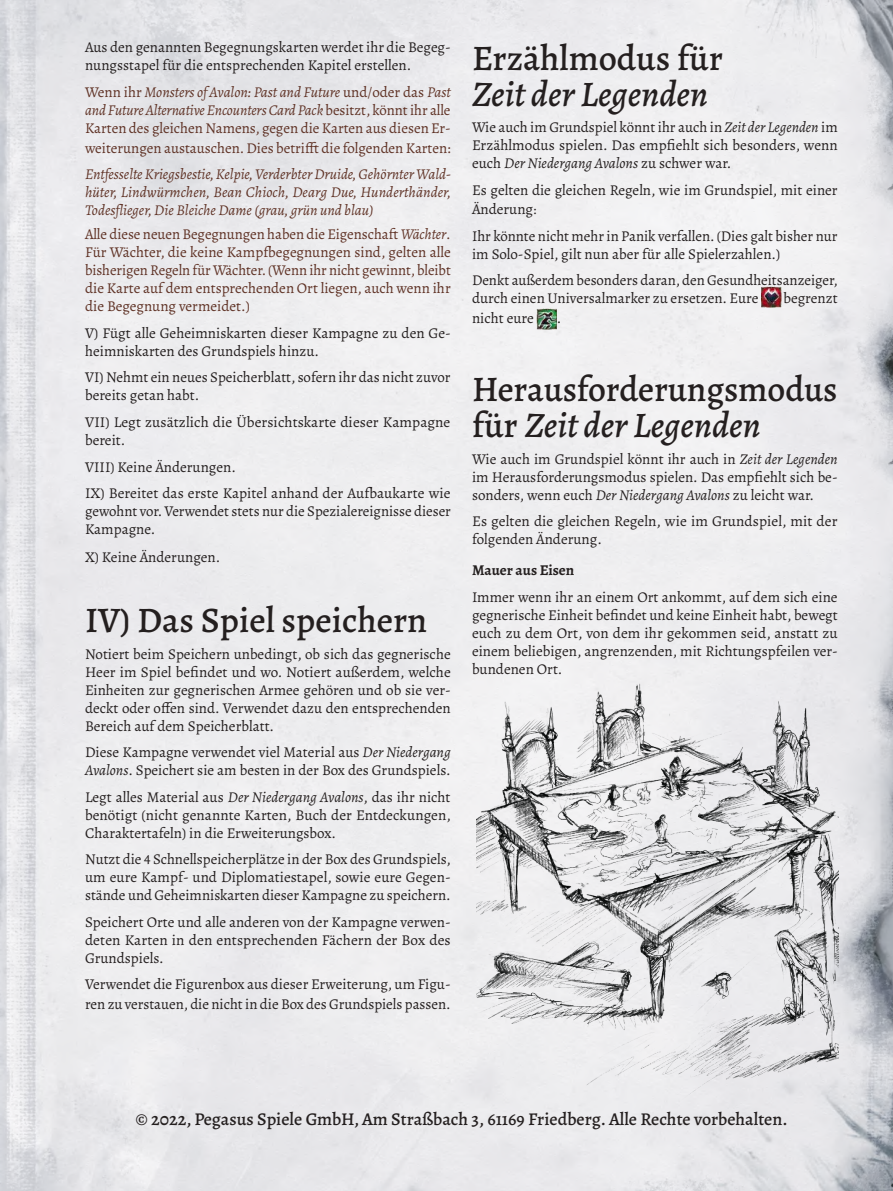
<style>
.page{position:relative;width:893px;height:1191px;background:#fff}
.page>*{position:absolute;margin:0;border:0;box-sizing:border-box;transform-origin:0 0}
.t1{font:500 36px/36px "Alegreya";color:#241f1f}
.t2{font:italic 500 36px "Alegreya";color:#241f1f}
.t3{font:500 18px "Alegreya";color:#241f1f}
.t4{font:15px/18px "Alegreya";color:#241f1f}
.t5{font:15px/18px "Alegreya";color:#5f3225;text-align:justify}
.t6{font:italic 15px/18px "Alegreya";color:#5f3225;text-align:justify}
.t7{font:700 15px "Alegreya";color:#241f1f}
.s1{font-style:italic}
.s2{font-size:13.5px}
</style>
<div class="page">
<img style="left:0;top:0;width:893px;height:1191px">
<img style="left:761px;top:287px;width:20px;height:20px">
<img style="left:537px;top:309px;width:20px;height:20px">
<img style="left:477px;top:605px;width:361px;height:499px">
<p class="t4" style="left:85px;top:38px;width:367px">Aus den genannten Begegnungskarten werdet ihr die Begeg&shy;nungsstapel für die entsprechenden Kapitel erstellen.</p>
<p class="t5" style="left:85px;top:83px;width:367px">Wenn ihr <span class="s1">Monsters of Avalon: Past and Future</span> und/oder das <span class="s1">Past and Future Alternative Encounters Card Pack</span> besitzt, könnt ihr alle Karten des gleichen Namens, gegen die Karten aus diesen Er-</p>
<p class="t5" style="left:85px;top:138px;width:367px">weiterungen austauschen. Dies betrifft die folgenden Karten:</p>
<p class="t6" style="left:85px;top:165px;width:367px">Entfesselte Kriegsbestie, Kelpie, Verderbter Druide, Gehörnter Wald&shy;hüter, Lindwürmchen, Bean Chioch, Dearg Due, Hunderthänder, Todesflieger, Die Bleiche Dame (grau, grün und blau)</p>
<p class="t5" style="left:85px;top:225px;width:367px">Alle diese neuen Begegnungen haben die Eigenschaft <span class="s1">Wächter</span>.<br>Für Wächter, die keine Kampfbegegnungen sind, gelten alle bisherigen Regeln für Wächter. (Wenn ihr nicht gewinnt, bleibt die Karte auf dem entsprechenden Ort liegen, auch wenn ihr die Begegnung vermeidet.)</p>
<p class="t4" style="left:85px;top:324px;width:367px">V) Fügt alle Geheimniskarten dieser Kampagne zu den Ge&shy;heimniskarten des Grundspiels hinzu.</p>
<p class="t4" style="left:85px;top:368px;width:367px">VI) Nehmt ein neues Speicherblatt, sofern ihr das nicht zuvor bereits getan habt.</p>
<p class="t4" style="left:85px;top:413px;width:367px">VII) Legt zusätzlich die Übersichtskarte dieser Kampagne bereit.</p>
<p class="t4" style="left:85px;top:453px;width:367px;line-height:26.5px">VIII) Keine Änderungen.<br>IX) Bereitet das erste Kapitel anhand der Aufbaukarte wie</p>
<p class="t4" style="left:85px;top:502px;width:367px">gewohnt vor. Verwendet stets nur die Spezialereignisse dieser<br>Kampagne.</p>
<p class="t4" style="left:85px;top:548px;width:137px">X) Keine Änderungen.</p>
<h1 class="t1" style="left:85px;top:602px;width:344px">IV) Das Spiel speichern</h1>
<p class="t4" style="left:85px;top:644px;width:367px;text-align:justify">Notiert beim Speichern unbedingt, ob sich das gegnerische Heer im Spiel befindet und wo. Notiert außerdem, welche Einheiten zur gegnerischen Armee gehören und ob sie ver&shy;deckt oder offen sind. Verwendet dazu den entsprechenden Bereich auf dem Speicherblatt.</p>
<p class="t4" style="left:85px;top:743px;width:367px">Diese Kampagne verwendet viel Material aus <span class="s1">Der Niedergang<br>Avalons</span>. Speichert sie am besten in der Box des Grundspiels.</p>
<p class="t4" style="left:85px;top:787px;width:367px;text-align:justify">Legt alles Material aus <span class="s1">Der Niedergang Avalons</span>, das ihr nicht benötigt (nicht genannte Karten, Buch der Entdeckungen, Charaktertafeln) in die Erweiterungsbox.</p>
<p class="t4" style="left:85px;top:850px;width:367px;text-align:justify">Nutzt die 4 Schnellspeicherplätze in der Box des Grundspiels, um eure Kampf- und Diplomatiestapel, sowie eure Gegen&shy;stände und Geheimniskarten dieser Kampagne zu speichern.</p>
<p class="t4" style="left:85px;top:912px;width:367px;text-align:justify">Speichert Orte und alle anderen von der Kampagne verwen&shy;deten Karten in den entsprechenden Fächern der Box des Grundspiels.</p>
<p class="t4" style="left:85px;top:974px;width:367px;line-height:19.5px">Verwendet die Figurenbox aus dieser Erweiterung, um Figu&shy;ren zu verstauen, die nicht in die Box des Grundspiels passen.</p>
<h1 class="t1" style="left:472px;top:39px;width:253px">Erzählmodus für</h1>
<h1 class="t2" style="left:472px;top:69px;width:238px">Zeit der Legenden</h1>
<p class="t4" style="left:472px;top:118px;width:367px;text-align:justify">Wie auch im Grundspiel könnt ihr auch in <span class="s1">Zeit der Legenden</span> im Erzählmodus spielen. Das empfiehlt sich besonders, wenn euch <span class="s1">Der Niedergang Avalons</span> zu schwer war.</p>
<p class="t4" style="left:472px;top:180px;width:367px;line-height:19.5px">Es gelten die gleichen Regeln, wie im Grundspiel, mit einer<br>Änderung<span class="s2">:</span></p>
<p class="t4" style="left:472px;top:227px;width:367px">Ihr könnte nicht mehr in Panik verfallen. (Dies galt bisher nur im Solo-Spiel, gilt nun aber für alle Spielerzahlen.)</p>
<p class="t4" style="left:472px;top:271px;width:367px">Denkt außerdem besonders daran, den Gesundheitsanzeiger, durch einen Universalmarker zu ersetzen. Eure</p>
<p class="t4" style="left:784px;top:289px;width:56px">begrenzt</p>
<p class="t4" style="left:472px;top:309px;width:63px">nicht eure</p>
<p class="t4" style="left:557px;top:309px;width:6px">.</p>
<h1 class="t1" style="left:472px;top:371px;width:367px">Herausforderungsmodus für <span class="s1">Zeit der Legenden</span></h1>
<p class="t4" style="left:472px;top:450px;width:367px;text-align:justify">Wie auch im Grundspiel könnt ihr auch in <span class="s1">Zeit der Legenden </span>im Herausforderungsmodus spielen. Das empfiehlt sich be&shy;sonders, wenn euch <span class="s1">Der Niedergang Avalons</span> zu leicht war.</p>
<p class="t4" style="left:472px;top:512px;width:367px">Es gelten die gleichen Regeln, wie im Grundspiel, mit der folgenden Änderung.</p>
<p class="t7" style="left:472px;top:559px;width:104px">Mauer aus Eisen</p>
<p class="t4" style="left:472px;top:587px;width:367px;text-align:justify">Immer wenn ihr an einem Ort ankommt, auf dem sich eine gegnerische Einheit befindet und keine Einheit habt, bewegt euch zu dem Ort, von dem ihr gekommen seid, anstatt zu einem beliebigen, angrenzenden, mit Richtungspfeilen ver&shy;bundenen Ort.</p>
<p class="t3" style="left:135px;top:1106px;width:654px">© 2022, Pegasus Spiele GmbH, Am Straßbach 3, 61169 Friedberg. Alle Rechte vorbehalten.</p>
</div>
